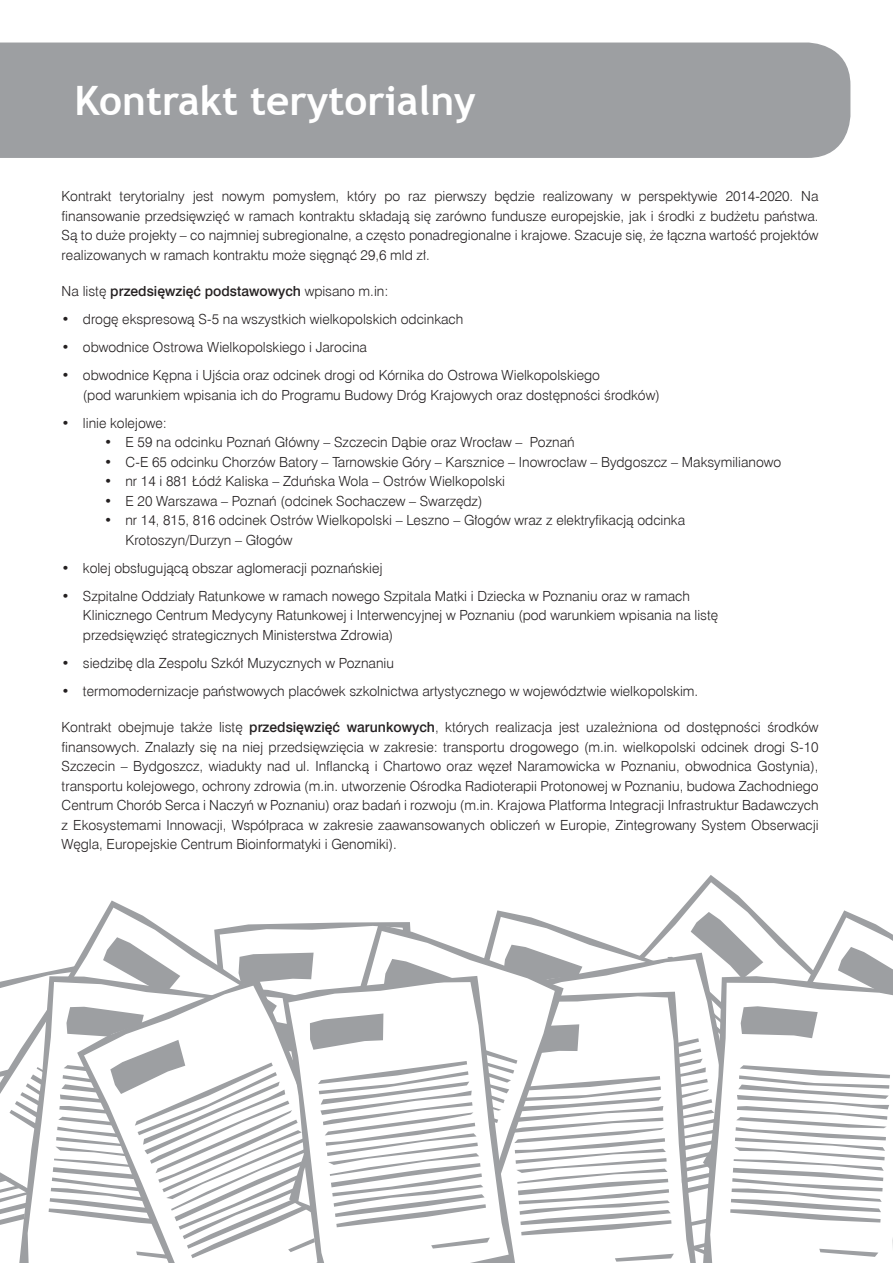
<style>
.page{position:relative;width:893px;height:1263px;background:#fff}
.page>*{position:absolute;margin:0;border:0;box-sizing:border-box;transform-origin:0 0}
.t1{font:700 40.5px "Trebuchet MS";color:#fff}
.t2{font:13.95px/19.5px "Swis 721 Lt EU";color:#231f20}
.t3{font:13.95px "Swis 721 Md EU";color:#231f20}
.s1{font-family:"Swis 721 Lt EU"}
.s2{font-family:"Swis 721 Md EU"}
</style>
<div class="page">
<svg style="left:680px;top:875px;width:73px;height:37px"></svg>
<div style="left:0;top:43px;width:850px;height:115px;background:#9d9fa2"></div>
<svg style="left:0;top:912px;width:893px;height:351px"></svg>
<h1 class="t1" style="left:74px;top:75px;width:403px">Kontrakt terytorialny</h1>
<p class="t2" style="left:62px;top:187px;width:758px;text-align:justify">Kontrakt terytorialny jest nowym pomysłem, który po raz pierwszy będzie realizowany w perspektywie 2014-2020. Na finansowanie przedsięwzięć w ramach kontraktu składają się zarówno fundusze europejskie, jak i środki z budżetu państwa.<br>Są to duże projekty – co najmniej subregionalne, a często ponadregionalne i krajowe. Szacuje się, że łączna wartość projektów realizowanych w ramach kontraktu może sięgnąć 29,6 mld zł.</p>
<p class="t3" style="left:62px;top:283px;width:328px"><span class="s1">Na listę</span> przedsięwzięć podstawowych <span class="s1">wpisano m.in:</span></p>
<p class="t2" style="left:62px;top:310px;width:403px">• drogę ekspresową S-5 na wszystkich wielkopolskich odcinkach</p>
<p class="t2" style="left:62px;top:338px;width:307px">• obwodnice Ostrowa Wielkopolskiego i Jarocina</p>
<p class="t2" style="left:83px;top:366px;width:578px;text-indent:-21px">• obwodnice Kępna i Ujścia oraz odcinek drogi od Kórnika do Ostrowa Wielkopolskiego<br>(pod warunkiem wpisania ich do Programu Budowy Dróg Krajowych oraz dostępności środków)</p>
<p class="t2" style="left:62px;top:413px;width:107px">• linie kolejowe:</p>
<p class="t2" style="left:104px;top:433px;width:472px">• E 59 na odcinku Poznań Główny – Szczecin Dąbie oraz Wrocław – Poznań</p>
<p class="t2" style="left:104px;top:452px;width:679px">• C-E 65 odcinku Chorzów Batory – Tarnowskie Góry – Karsznice – Inowrocław – Bydgoszcz – Maksymilianowo</p>
<p class="t2" style="left:104px;top:472px;width:402px">• nr 14 i 881 Łódź Kaliska – Zduńska Wola – Ostrów Wielkopolski</p>
<p class="t2" style="left:104px;top:491px;width:380px">• E 20 Warszawa – Poznań (odcinek Sochaczew – Swarzędz)</p>
<p class="t2" style="left:125px;top:511px;width:561px;text-indent:-21px">• nr 14, 815, 816 odcinek Ostrów Wielkopolski – Leszno – Głogów wraz z elektryfikacją odcinka<br>Krotoszyn/Durzyn – Głogów</p>
<p class="t2" style="left:62px;top:558px;width:322px">• kolej obsługującą obszar aglomeracji poznańskiej</p>
<p class="t2" style="left:83px;top:586px;width:637px;text-indent:-21px">• Szpitalne Oddziały Ratunkowe w ramach nowego Szpitala Matki i Dziecka w Poznaniu oraz w ramach<br>Klinicznego Centrum Medycyny Ratunkowej i Interwencyjnej w Poznaniu (pod warunkiem wpisania na listę przedsięwzięć strategicznych Ministerstwa Zdrowia)</p>
<p class="t2" style="left:62px;top:653px;width:334px">• siedzibę dla Zespołu Szkół Muzycznych w Poznaniu</p>
<p class="t2" style="left:62px;top:681px;width:638px">• termomodernizacje państwowych placówek szkolnictwa artystycznego w województwie wielkopolskim.</p>
<p class="t2" style="left:62px;top:718px;width:758px;text-align:justify">Kontrakt obejmuje także listę <span class="s2">przedsięwzięć warunkowych</span>, których realizacja jest uzależniona od dostępności środków finansowych. Znalazły się na niej przedsięwzięcia w zakresie: transportu drogowego (m.in. wielkopolski odcinek drogi S-10<br>Szczecin – Bydgoszcz, wiadukty nad ul. Inflancką i Chartowo oraz węzeł Naramowicka w Poznaniu, obwodnica Gostynia), transportu kolejowego, ochrony zdrowia (m.in. utworzenie Ośrodka Radioterapii Protonowej w Poznaniu, budowa Zachodniego Centrum Chorób Serca i Naczyń w Poznaniu) oraz badań i rozwoju (m.in. Krajowa Platforma Integracji Infrastruktur Badawczych z Ekosystemami Innowacji, Współpraca w zakresie zaawansowanych obliczeń w Europie, Zintegrowany System Obserwacji Węgla, Europejskie Centrum Bioinformatyki i Genomiki).</p>
</div>
